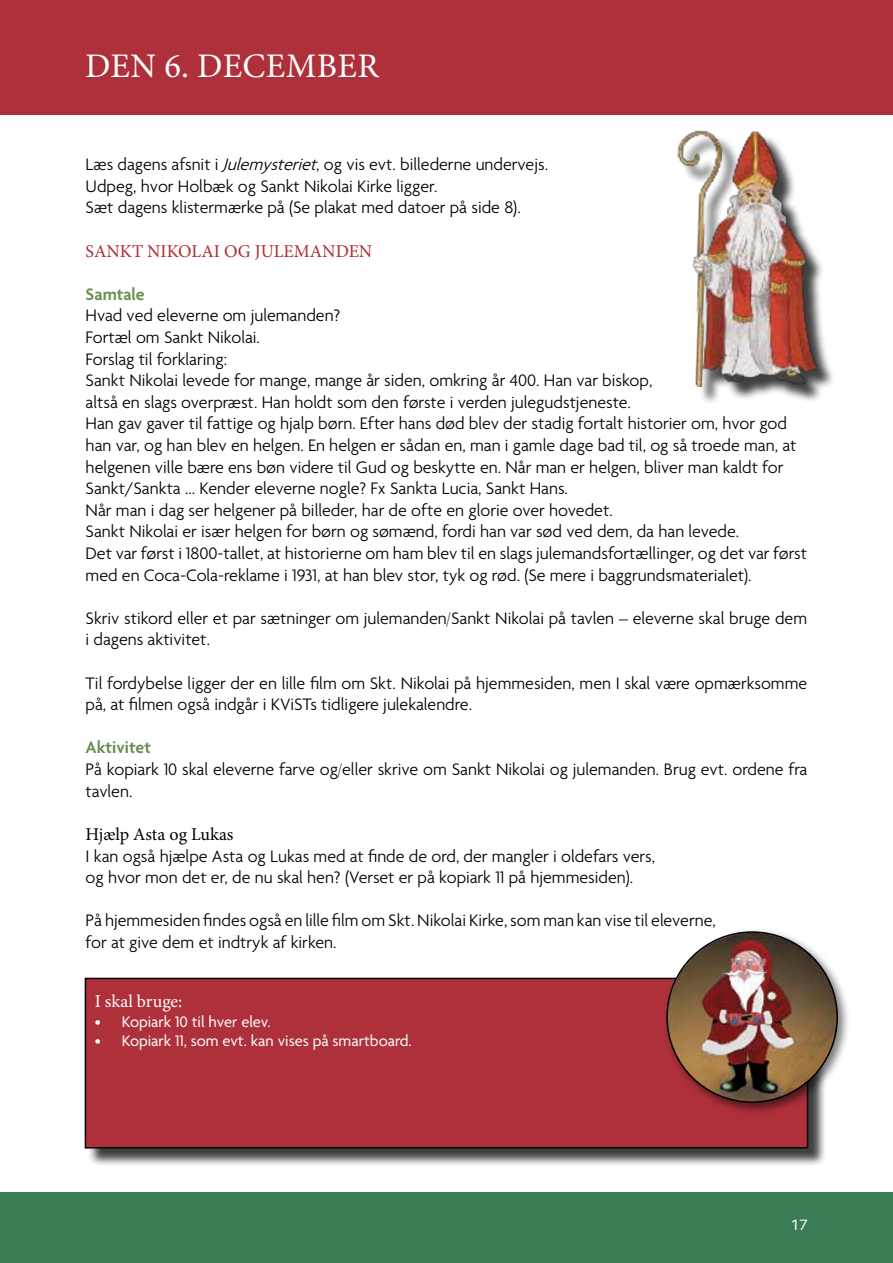
<style>
.page{position:relative;width:893px;height:1263px;background:#fff}
.page>*{position:absolute;margin:0;border:0;box-sizing:border-box;transform-origin:0 0}
.t1{font:34.5px "Minion Pro";letter-spacing:.01em;color:#fff}
.t2{font:300 18px/21.6px "Agenda";color:#000}
.t3{font:18px "Minion Pro";color:#b2292e}
.t4{font:600 18px "Agenda";color:#6a9052}
.t5{font:18px "Minion Pro";letter-spacing:-.005em;color:#000}
.t6{font:18px "Minion Pro";color:#fff}
.t7{font:16.5px "Agenda";color:#fff}
.t8{font:15px "Aileron";color:#fff}
.s1{font-style:italic}
</style>
<div class="page">
<div style="left:0;top:1193px;width:893px;height:70px;background:#397c55"></div>
<div style="left:0;top:0;width:893px;height:115px;background:#ae303b"></div>
<div style="left:682px;top:135px;width:155px;height:270px;background:#000;opacity:.75"></div>
<img style="left:677px;top:130px;width:152px;height:261px">
<div style="left:87px;top:980px;width:740px;height:187px;background:#000;opacity:.75"></div>
<div style="left:85px;top:978px;width:722px;height:170px;background:#ae303b"></div>
<div style="left:85px;top:978px;width:723px;height:170px;border:2px solid #000"></div>
<div style="left:663px;top:927px;width:187px;height:188px;background:#000;opacity:.51"></div>
<img style="left:667px;top:932px;width:170px;height:170px">
<h1 class="t1" style="left:85px;top:43px;width:295px">DEN 6. DECEMBER</h1>
<p class="t2" style="left:86px;top:155px;width:464px">Læs dagens afsnit i <span class="s1">Julemysteriet</span>, og vis evt. billederne undervejs.<br>Udpeg, hvor Holbæk og Sankt Nikolai Kirke ligger.<br>Sæt dagens klistermærke på (Se plakat med datoer på side 8).</p>
<p class="t3" style="left:86px;top:239px;width:288px">SANKT NIKOLAI OG JULEMANDEN</p>
<p class="t4" style="left:86px;top:284px;width:61px">Samtale</p>
<p class="t2" style="left:86px;top:306px;width:723px">Hvad ved eleverne om julemanden?<br>Fortæl om Sankt Nikolai.<br>Forslag til forklaring:<br>Sankt Nikolai levede for mange, mange år siden, omkring år 400. Han var biskop,<br>altså en slags overpræst. Han holdt som den første i verden julegudstjeneste.<br>Han gav gaver til fattige og hjalp børn. Efter hans død blev der stadig fortalt historier om, hvor god han var, og han blev en helgen. En helgen er sådan en, man i gamle dage bad til, og så troede man, at helgenen ville bære ens bøn videre til Gud og beskytte en. Når man er helgen, bliver man kaldt for Sankt/Sankta … Kender eleverne nogle? Fx Sankta Lucia, Sankt Hans.<br>Når man i dag ser helgener på billeder, har de ofte en glorie over hovedet.<br>Sankt Nikolai er især helgen for børn og sømænd, fordi han var sød ved dem, da han levede.<br>Det var først i 1800-tallet, at historierne om ham blev til en slags julemandsfortællinger, og det var først med en Coca-Cola-reklame i 1931, at han blev stor, tyk og rød. (Se mere i baggrundsmaterialet).</p>
<p class="t2" style="left:86px;top:608px;width:723px">Skriv stikord eller et par sætninger om julemanden/Sankt Nikolai på tavlen – eleverne skal bruge dem i dagens aktivitet.</p>
<p class="t2" style="left:86px;top:673px;width:723px">Til fordybelse ligger der en lille film om Skt. Nikolai på hjemmesiden, men I skal være opmærksomme på, at filmen også indgår i KViSTs tidligere julekalendre.</p>
<p class="t4" style="left:86px;top:738px;width:67px">Aktivitet</p>
<p class="t2" style="left:86px;top:760px;width:723px">På kopiark 10 skal eleverne farve og/eller skrive om Sankt Nikolai og julemanden. Brug evt. ordene fra tavlen.</p>
<p class="t5" style="left:86px;top:822px;width:149px">Hjælp Asta og Lukas</p>
<p class="t2" style="left:86px;top:846px;width:571px">I kan også hjælpe Asta og Lukas med at finde de ord, der mangler i oldefars vers, og hvor mon det er, de nu skal hen? (Verset er på kopiark 11 på hjemmesiden).</p>
<p class="t2" style="left:86px;top:911px;width:632px">På hjemmesiden findes også en lille film om Skt. Nikolai Kirke, som man kan vise til eleverne, for at give dem et indtryk af kirken.</p>
<p class="t6" style="left:95px;top:989px;width:89px">I skal bruge:</p>
<p class="t7" style="left:95px;top:1012px;width:177px">• Kopiark 10 til hver elev.</p>
<p class="t7" style="left:95px;top:1032px;width:318px">• Kopiark 11, som evt. kan vises på smartboard.</p>
<p class="t8" style="left:790px;top:1216px;width:19px">17</p>
</div>
